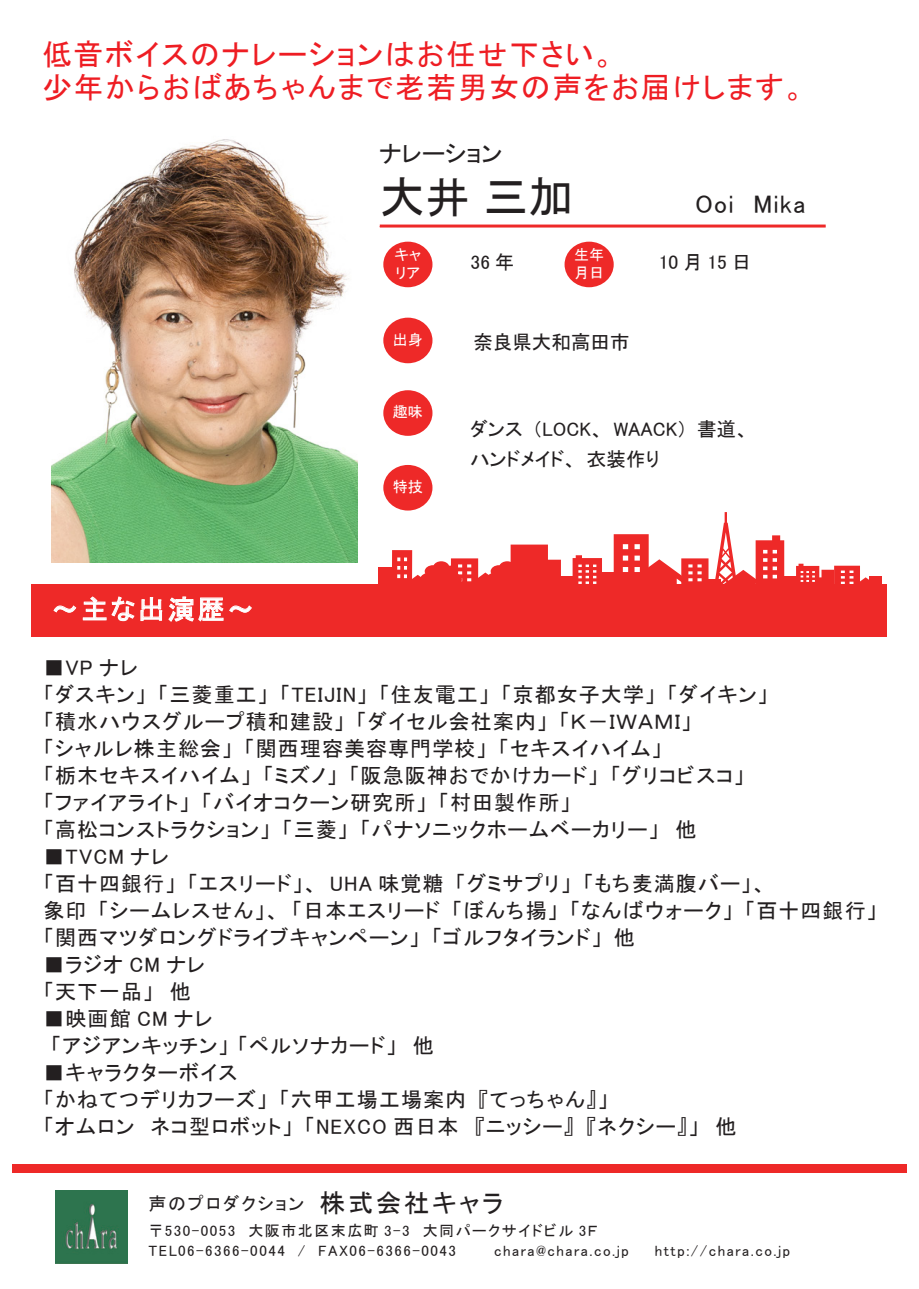
<style>
.page{position:relative;width:919px;height:1289px;background:#fff}
.page>*{position:absolute;margin:0;border:0;box-sizing:border-box;transform-origin:0 0}
.t1{font:45px "MS P Gothic";color:#231f20}
.t2{font:30px/33px "MS P Gothic";letter-spacing:.05em;color:#ee1d23}
.t3{font:27px "MS P Gothic";letter-spacing:.1em;color:#fff}
.t4{font:25.5px "MS P Gothic";letter-spacing:.05em;color:#231f20}
.t5{font:24px "MS P Gothic";color:#231f20}
.t6{font:21px/27px "MS P Gothic";letter-spacing:.05em;color:#231f20}
.t7{font:19.5px/30px "MS P Gothic";color:#231f20}
.t8{font:18px "MS P Gothic";letter-spacing:.1em;color:#231f20}
.t9{font:15px/19.5px "MS P Gothic";letter-spacing:.1em;color:#231f20}
.t10{font:15px/18px "MS P Gothic";color:#fff}
.s1{font-size:25.5px}
</style>
<div class="page">
<hr style="left:380px;top:224px;width:445px;height:3px;background:#ee2928">
<div style="left:564px;top:242px;width:49px;height:45px;background:#ee2928;border-radius:50%"></div>
<div style="left:383px;top:317px;width:49px;height:46px;background:#ee2928;border-radius:50%"></div>
<div style="left:383px;top:390px;width:49px;height:46px;background:#ee2928;border-radius:50%"></div>
<div style="left:383px;top:465px;width:49px;height:45px;background:#ee2928;border-radius:50%"></div>
<div style="left:383px;top:242px;width:49px;height:45px;background:#ee2928;border-radius:50%"></div>
<div style="left:32px;top:584px;width:855px;height:52px;background:#ee2928"></div>
<div style="left:560px;top:576px;width:15px;height:19px;background:#ee2928"></div>
<div style="left:378px;top:566px;width:16px;height:29px;background:#ee2928"></div>
<div style="left:783px;top:576px;width:15px;height:19px;background:#ee2928"></div>
<div style="left:869px;top:576px;width:13px;height:19px;background:#ee2928"></div>
<div style="left:599px;top:572px;width:15px;height:23px;background:#ee2928"></div>
<svg style="left:392px;top:544px;width:169px;height:40px"></svg>
<svg style="left:572px;top:555px;width:30px;height:29px"></svg>
<svg style="left:796px;top:563px;width:73px;height:21px"></svg>
<svg style="left:613px;top:512px;width:171px;height:72px"></svg>
<svg style="left:53px;top:605px;width:24px;height:8px"></svg>
<svg style="left:83px;top:596px;width:79px;height:25px"></svg>
<svg style="left:168px;top:596px;width:84px;height:26px"></svg>
<div style="left:12px;top:1164px;width:894px;height:8px;background:#ee2928"></div>
<img style="left:55px;top:1190px;width:73px;height:73px">
<img style="left:51px;top:139px;width:306px;height:423px">
<h2 class="t2" style="left:42px;top:38px;width:764px">低音ボイスのナレーションはお任せ下さい。<br>少年からおばあちゃんまで老若男女の声をお届けします。</h2>
<p class="t5" style="left:379px;top:141px;width:125px">ナレーション</p>
<h1 class="t1" style="left:380px;top:174px;width:195px">大井 三加</h1>
<p class="t10" style="left:394px;top:246px;width:28px">キャリア</p>
<p class="t10" style="left:574px;top:246px;width:31px">生年月日</p>
<p class="t7" style="left:470px;top:247px;width:45px">36 年</p>
<p class="t10" style="left:393px;top:330px;width:31px">出身</p>
<p class="t7" style="left:473px;top:327px;width:157px">奈良県大和高田市</p>
<p class="t4" style="left:695px;top:191px;width:112px">Ooi　Mika</p>
<p class="t7" style="left:658px;top:247px;width:94px">10月15日</p>
<p class="t3" style="left:51px;top:595px;width:204px">～主な出演歴～</p>
<p class="t10" style="left:393px;top:403px;width:31px">趣味</p>
<p class="t10" style="left:393px;top:477px;width:31px">特技</p>
<p class="t7" style="left:470px;top:414px;width:280px">ダンス（LOCK、 WAACK）書道、ハンドメイド、衣装作り</p>
<p class="t6" style="left:43px;top:654px;width:726px">■VP ナレ<br>「ダスキン」「三菱重工」「TEIJIN」「住友電工」「京都女子大学」「ダイキン」「積水ハウスグループ積和建設」「ダイセル会社案内」「Ｋ－ＩＷＡＭＩ」<br>「シャルレ株主総会」「関西理容美容専門学校」「セキスイハイム」<br>「栃木セキスイハイム」「ミズノ」「阪急阪神おでかけカード」「グリコビスコ」<br>「ファイアライト」「バイオコクーン研究所」「村田製作所」<br>「高松コンストラクション」「三菱」「パナソニックホームベーカリー」　他</p>
<p class="t6" style="left:43px;top:843px;width:835px">■TVCM ナレ<br>「百十四銀行」「エスリード」、 UHA 味覚糖「グミサプリ」「もち麦満腹バー」、<br>象印「シームレスせん」、「日本エスリード「ぼんち揚」「なんばウォーク」「百十四銀行」「関西マツダロングドライブキャンペーン」「ゴルフタイランド」他</p>
<p class="t6" style="left:43px;top:951px;width:163px">■ラジオ CM ナレ「天下一品」　他</p>
<p class="t6" style="left:51px;top:1005px;width:384px;text-indent:-7px">■映画館 CM ナレ<br>「アジアンキッチン」 「ペルソナカード」　他</p>
<p class="t6" style="left:43px;top:1059px;width:694px">■キャラクターボイス<br>「かねてつデリカフーズ」「六甲工場工場案内『てっちゃん』」<br>「オムロン ネコ型ロボット」「NEXCO 西日本 『ニッシー』『ネクシー』」　他</p>
<p class="t8" style="left:148px;top:1194px;width:356px">声のプロダクション <span class="s1">株式会社キャラ</span></p>
<p class="t9" style="left:148px;top:1220px;width:450px">〒530-0053 大阪市北区末広町 3-3 大同パークサイドビル 3Ｆ<br>TEL06-6366-0044 / FAX06-6366-0043</p>
<p class="t9" style="left:494px;top:1240px;width:136px">chara@chara.co.jp</p>
<p class="t9" style="left:654px;top:1240px;width:137px">http://chara.co.jp</p>
</div>
